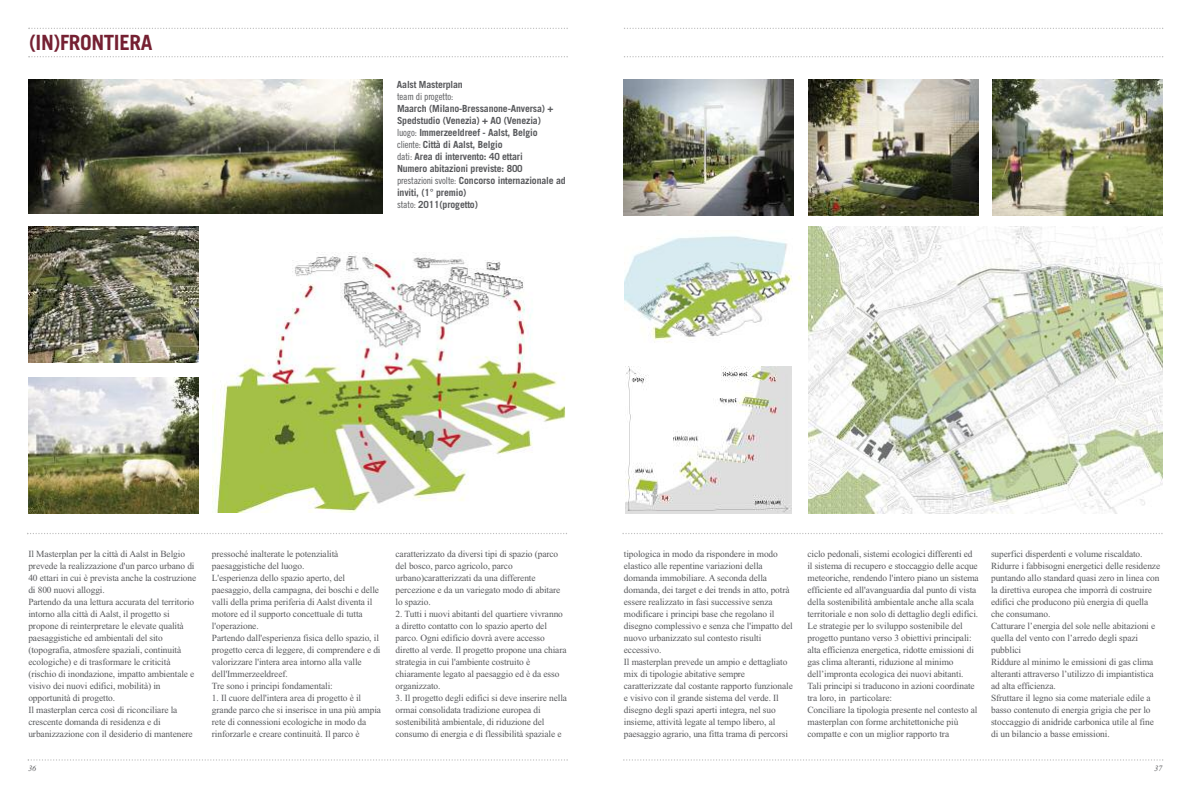
<style>
.page{position:relative;width:1191px;height:794px;background:#fff}
.page>*{position:absolute;margin:0;border:0;box-sizing:border-box;transform-origin:0 0}
.t1{font:700 21px "Trade Gothic LT Std";letter-spacing:-.02em;color:#752032}
.t2{font:700 9.8px/12px "Trade Gothic LT Std";letter-spacing:-.015em;color:#58595c}
.t3{font:9.8px "Trade Gothic LT Std Cn 18";letter-spacing:-.015em;color:#58595c}
.t4{font:9.4px/12px "Times";letter-spacing:-.01em;color:#58595c}
.t5{font:italic 8px "Times New Roman MT Std";color:#58595c}
.s1{font-family:"Trade Gothic LT Std Cn 18";font-weight:400}
</style>
<div class="page">
<svg style="left:28px;top:56px;width:540px;height:1px"></svg>
<svg style="left:28px;top:28px;width:540px;height:1px"></svg>
<svg style="left:624px;top:56px;width:539px;height:1px"></svg>
<svg style="left:624px;top:28px;width:539px;height:1px"></svg>
<svg style="left:28px;top:759px;width:540px;height:1px"></svg>
<svg style="left:623px;top:759px;width:540px;height:1px"></svg>
<svg style="left:27px;top:533px;width:540px;height:1px"></svg>
<svg style="left:622px;top:533px;width:540px;height:1px"></svg>
<img style="left:29px;top:79px;width:354px;height:134px">
<img style="left:624px;top:79px;width:170px;height:136px">
<img style="left:624px;top:236px;width:177px;height:107px">
<img style="left:625px;top:366px;width:166px;height:148px">
<img style="left:28px;top:227px;width:170px;height:136px">
<img style="left:28px;top:377px;width:170px;height:136px">
<img style="left:808px;top:80px;width:170px;height:135px">
<img style="left:992px;top:79px;width:170px;height:136px">
<img style="left:213px;top:252px;width:353px;height:261px">
<img style="left:808px;top:227px;width:354px;height:286px">
<h1 class="t1" style="left:29px;top:35px;width:125px">(IN)FRONTIERA</h1>
<p class="t2" style="left:397px;top:80px;width:67px">Aalst Masterplan</p>
<p class="t3" style="left:397px;top:93px;width:58px">team di progetto:</p>
<p class="t2" style="left:397px;top:104px;width:170px">Maarch (Milano-Bressanone-Anversa) + Spedstudio (Venezia) + A0 (Venezia)<br><span class="s1">luogo:</span> Immerzeeldreef - Aalst, Belgio<br><span class="s1">cliente:</span> Città di Aalst, Belgio<br><span class="s1">dati:</span> Area di intervento: 40 ettari<br>Numero abitazioni previste: 800<br><span class="s1">prestazioni svolte:</span> Concorso internazionale ad inviti, (1° premio)<br><span class="s1">stato:</span> 2011(progetto)</p>
<p class="t4" style="left:28px;top:547px;width:169px">Il Masterplan per la città di Aalst in Belgio prevede la realizzazione d'un parco urbano di 40 ettari in cui è prevista anche la costruzione di 800 nuovi alloggi.<br>Partendo da una lettura accurata del territorio intorno alla città di Aalst, il progetto si propone di reinterpretare le elevate qualità paesaggistiche ed ambientali del sito (topografia, atmosfere spaziali, continuità ecologiche) e di trasformare le criticità (rischio di inondazione, impatto ambientale e visivo dei nuovi edifici, mobilità) in opportunità di progetto.<br>Il masterplan cerca così di riconciliare la crescente domanda di residenza e di urbanizzazione con il desiderio di mantenere</p>
<p class="t4" style="left:212px;top:547px;width:170px">pressoché inalterate le potenzialità paesaggistiche del luogo.<br>L'esperienza dello spazio aperto, del paesaggio, della campagna, dei boschi e delle valli della prima periferia di Aalst diventa il motore ed il supporto concettuale di tutta l'operazione.<br>Partendo dall'esperienza fisica dello spazio, il progetto cerca di leggere, di comprendere e di valorizzare l'intera area intorno alla valle dell'Immerzeeldreef.<br>Tre sono i principi fondamentali:</p>
<p class="t4" style="left:212px;top:691px;width:171px">1. Il cuore dell'intera area di progetto è il grande parco che si inserisce in una più ampia rete di connessioni ecologiche in modo da rinforzarle e creare continuità. Il parco è</p>
<p class="t4" style="left:395px;top:547px;width:166px">caratterizzato da diversi tipi di spazio (parco del bosco, parco agricolo, parco urbano)caratterizzati da una differente percezione e da un variegato modo di abitare lo spazio.</p>
<p class="t4" style="left:395px;top:607px;width:172px">2. Tutti i nuovi abitanti del quartiere vivranno a diretto contatto con lo spazio aperto del parco. Ogni edificio dovrà avere accesso diretto al verde. Il progetto propone una chiara strategia in cui l'ambiente costruito è chiaramente legato al paesaggio ed è da esso organizzato.</p>
<p class="t4" style="left:395px;top:691px;width:173px">3. Il progetto degli edifici si deve inserire nella ormai consolidata tradizione europea di sostenibilità ambientale, di riduzione del consumo di energia e di flessibilità spaziale e</p>
<p class="t4" style="left:624px;top:547px;width:170px">tipologica in modo da rispondere in modo elastico alle repentine variazioni della domanda immobiliare. A seconda della domanda, dei target e dei trends in atto, potrà essere realizzato in fasi successive senza modificare i principi base che regolano il disegno complessivo e senza che l'impatto del nuovo urbanizzato sul contesto risulti eccessivo.<br>Il masterplan prevede un ampio e dettagliato mix di tipologie abitative sempre caratterizzate dal costante rapporto funzionale e visivo con il grande sistema del verde. Il disegno degli spazi aperti integra, nel suo insieme, attività legate al tempo libero, al paesaggio agrario, una fitta trama di percorsi</p>
<p class="t4" style="left:807px;top:547px;width:173px">ciclo pedonali, sistemi ecologici differenti ed il sistema di recupero e stoccaggio delle acque meteoriche, rendendo l'intero piano un sistema efficiente ed all'avanguardia dal punto di vista della sostenibilità ambientale anche alla scala territoriale e non solo di dettaglio degli edifici.<br>Le strategie per lo sviluppo sostenibile del progetto puntano verso 3 obiettivi principali: alta efficienza energetica, ridotte emissioni di gas clima alteranti, riduzione al minimo dell’impronta ecologica dei nuovi abitanti.<br>Tali principi si traducono in azioni coordinate tra loro, in particolare:<br>Conciliare la tipologia presente nel contesto al masterplan con forme architettoniche più compatte e con un miglior rapporto tra</p>
<p class="t4" style="left:991px;top:547px;width:171px">superfici disperdenti e volume riscaldato.<br>Ridurre i fabbisogni energetici delle residenze puntando allo standard quasi zero in linea con la direttiva europea che imporrà di costruire edifici che producono più energia di quella che consumano.<br>Catturare l’energia del sole nelle abitazioni e quella del vento con l’arredo degli spazi pubblici<br>Riddure al minimo le emissioni di gas clima alteranti attraverso l’utilizzo di impiantistica ad alta efficienza.<br>Sfruttare il legno sia come materiale edile a basso contenuto di energia grigia che per lo stoccaggio di anidride carbonica utile al fine di un bilancio a basse emissioni.</p>
<p class="t5" style="left:28px;top:766px;width:9px">36</p>
<p class="t5" style="left:1154px;top:766px;width:9px">37</p>
</div>
